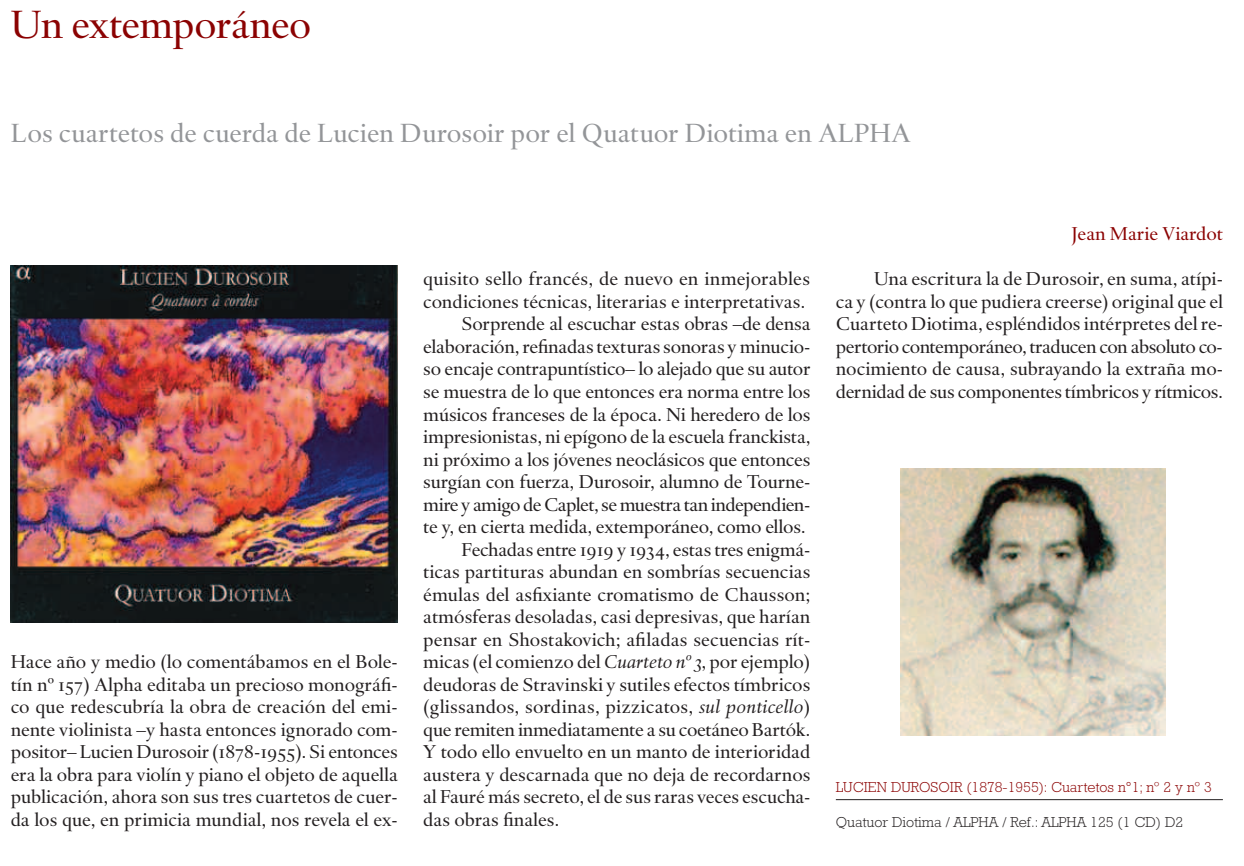
<style>
.page{position:relative;width:1244px;height:866px;background:#fff}
.page>*{position:absolute;margin:0;border:0;box-sizing:border-box;transform-origin:0 0}
.t1{font:40.5px "DTL Haarlemmer SD";letter-spacing:-.015em;color:#8b0202}
.t2{font:27px "DTL Haarlemmer SD";color:#939598}
.t3{font:19.12px/22.5px "DTL Haarlemmer SD";letter-spacing:-.01em;color:#231f20;text-align:justify}
.t4{font:19.12px "DTL Haarlemmer SD";letter-spacing:.01em;color:#231f20}
.t5{font:19.12px "DTL Haarlemmer SD";letter-spacing:-.03em;color:#231f20}
.t6{font:19.12px "DTL Haarlemmer SD";color:#8b0202}
.t7{font:300 14.62px "Rockwell";color:#8b0202}
.t8{font:300 14.62px "Rockwell";color:#231f20}
.s1{font-style:italic}
</style>
<div class="page">
<hr style="left:836px;top:799px;width:387px;height:1px;background:#231f20">
<img style="left:11px;top:265px;width:387px;height:357px">
<img style="left:900px;top:468px;width:265px;height:267px">
<h1 class="t1" style="left:11px;top:0;width:302px">Un extemporáneo</h1>
<h2 class="t2" style="left:11px;top:117px;width:901px">Los cuartetos de cuerda de Lucien Durosoir por el Quatuor Diotima en ALPHA</h2>
<p class="t6" style="left:1071px;top:222px;width:153px">Jean Marie Viardot</p>
<p class="t3" style="left:11px;top:650px;width:389px">Hace año y medio (lo comentábamos en el Bole&shy;tín nº 157) Alpha editaba un precioso monográfi&shy;co que redescubría la obra de creación del emi&shy;nente violinista –y hasta entonces ignorado com&shy;positor– Lucien Durosoir (1878-1955). Si entonces era la obra para violín y piano el objeto de aquella publicación, ahora son sus tres cuartetos de cuer&shy;da los que, en primicia mundial, nos revela el ex-</p>
<p class="t4" style="left:423px;top:267px;width:388px">quisito sello francés, de nuevo en inmejorables</p>
<p class="t3" style="left:423px;top:290px;width:383px">condiciones técnicas, literarias e interpretativas.</p>
<p class="t3" style="left:461px;top:312px;width:350px">Sorprende al escuchar estas obras –de densa</p>
<p class="t3" style="left:423px;top:335px;width:388px">elaboración, refinadas texturas sonoras y minucio-</p>
<p class="t3" style="left:423px;top:357px;width:389px">so encaje contrapuntístico– lo alejado que su autor</p>
<p class="t3" style="left:423px;top:380px;width:389px">se muestra de lo que entonces era norma entre los</p>
<p class="t3" style="left:423px;top:402px;width:389px">músicos franceses de la época. Ni heredero de los</p>
<p class="t3" style="left:423px;top:425px;width:389px">impresionistas, ni epígono de la escuela franckista,</p>
<p class="t3" style="left:423px;top:447px;width:389px">ni próximo a los jóvenes neoclásicos que entonces</p>
<p class="t3" style="left:423px;top:470px;width:388px">surgían con fuerza, Durosoir, alumno de Tourne-</p>
<p class="t5" style="left:423px;top:492px;width:388px">mire y amigo de Caplet, se muestra tan independien-</p>
<p class="t3" style="left:423px;top:515px;width:384px">te y, en cierta medida, extemporáneo, como ellos.</p>
<p class="t3" style="left:461px;top:537px;width:350px">Fechadas entre 1919 y 1934, estas tres enigmá-</p>
<p class="t3" style="left:423px;top:560px;width:389px">ticas partituras abundan en sombrías secuencias</p>
<p class="t3" style="left:423px;top:582px;width:388px">émulas del asfixiante cromatismo de Chausson;</p>
<p class="t3" style="left:423px;top:605px;width:388px">atmósferas desoladas, casi depresivas, que harían</p>
<p class="t3" style="left:423px;top:627px;width:388px">pensar en Shostakovich; afiladas secuencias rít-</p>
<p class="t3" style="left:423px;top:650px;width:388px">micas (el comienzo del <span class="s1">Cuarteto nº 3</span>, por ejemplo)</p>
<p class="t3" style="left:423px;top:672px;width:389px">deudoras de Stravinski y sutiles efectos tímbricos</p>
<p class="t4" style="left:423px;top:695px;width:388px">(glissandos, sordinas, pizzicatos, <span class="s1">sul ponticello</span>)</p>
<p class="t3" style="left:423px;top:717px;width:388px">que remiten inmediatamente a su coetáneo Bartók.</p>
<p class="t3" style="left:423px;top:740px;width:388px">Y todo ello envuelto en un manto de interioridad</p>
<p class="t3" style="left:423px;top:762px;width:389px">austera y descarnada que no deja de recordarnos</p>
<p class="t3" style="left:423px;top:785px;width:389px">al Fauré más secreto, el de sus raras veces escucha-</p>
<p class="t3" style="left:423px;top:807px;width:137px">das obras finales.</p>
<p class="t3" style="left:836px;top:267px;width:389px;text-indent:38px">Una escritura la de Durosoir, en suma, atípi&shy;ca y (contra lo que pudiera creerse) original que el Cuarteto Diotima, espléndidos intérpretes del re&shy;pertorio contemporáneo, traducen con absoluto co&shy;nocimiento de causa, subrayando la extraña mo&shy;dernidad de sus componentes tímbricos y rítmicos.</p>
<p class="t7" style="left:836px;top:782px;width:377px">LUCIEN DUROSOIR (1878-1955): Cuartetos n°1; nº 2 y nº 3</p>
<p class="t8" style="left:836px;top:817px;width:349px">Quatuor Diotima / ALPHA / Ref.: ALPHA 125 (1 CD) D2</p>
</div>
